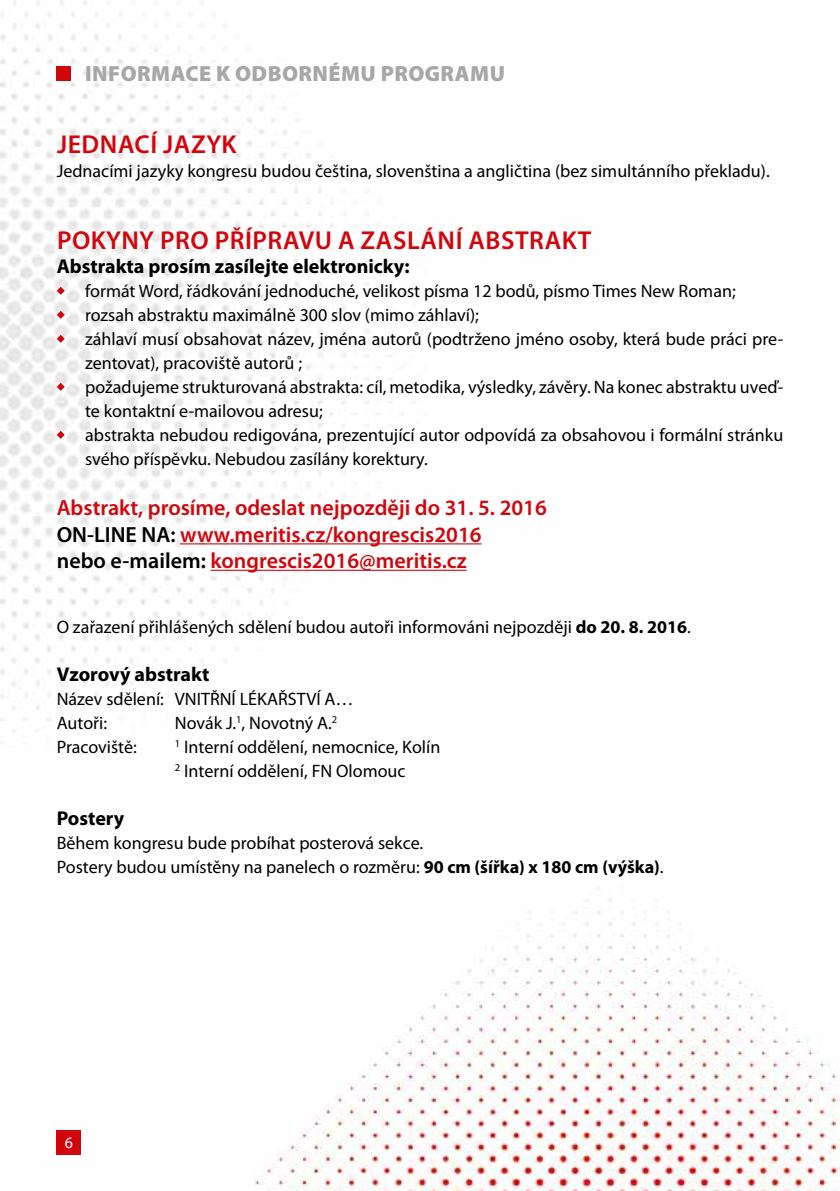
<style>
.page{position:relative;width:840px;height:1191px;background:#fff}
.page>*{position:absolute;margin:0;border:0;box-sizing:border-box;transform-origin:0 0}
.t1{font:600 26px "Myriad Pro";letter-spacing:.02em;color:#d1050c}
.t2{font:600 22px/26.4px "Myriad Pro";color:#d1050c}
.t3{font:900 22px "Myriad Pro";letter-spacing:.02em;color:#a7a7a8}
.t4{font:700 20px "Myriad Pro";color:#000}
.t5{font:18px/24px "Myriad Pro";color:#000}
.t6{font:16px "Myriad Pro";color:#fff}
.s1{color:#000}
.s2{font-weight:700}
</style>
<div class="page">
<img style="left:0;top:0;width:839px;height:1191px">
<hr style="left:180px;top:543px;width:301px;height:1px;background:#d1050c">
<hr style="left:210px;top:570px;width:256px;height:1px;background:#d1050c">
<div style="left:57px;top:66px;width:14px;height:15px;background:#d1050c"></div>
<svg style="left:57px;top:287px;width:8px;height:8px"></svg>
<svg style="left:57px;top:311px;width:8px;height:8px"></svg>
<svg style="left:57px;top:335px;width:8px;height:8px"></svg>
<svg style="left:57px;top:383px;width:8px;height:8px"></svg>
<svg style="left:57px;top:431px;width:8px;height:8px"></svg>
<div style="left:57px;top:1130px;width:24px;height:24px;background:#d1050c"></div>
<p class="t3" style="left:85px;top:59px;width:421px">INFORMACE K ODBORNÉMU PROGRAMU</p>
<h1 class="t1" style="left:57px;top:127px;width:181px">JEDNACÍ JAZYK</h1>
<p class="t5" style="left:57px;top:158px;width:714px">Jednacími jazyky kongresu budou čeština, slovenština a angličtina (bez simultánního překladu).</p>
<h1 class="t1" style="left:57px;top:223px;width:535px">POKYNY PRO PŘÍPRAVU A ZASLÁNÍ ABSTRAKT</h1>
<p class="t4" style="left:57px;top:253px;width:354px">Abstrakta prosím zasílejte elektronicky:</p>
<p class="t5" style="left:85px;top:278px;width:699px">formát Word, řádkování jednoduché, velikost písma 12 bodů, písmo Times New Roman; rozsah abstraktu maximálně 300 slov (mimo záhlaví);<br>záhlaví musí obsahovat název, jména autorů (podtrženo jméno osoby, která bude práci pre&shy;zentovat), pracoviště autorů ;<br>požadujeme strukturovaná abstrakta: cíl, metodika, výsledky, závěry. Na konec abstraktu uveď&shy;te kontaktní e-mailovou adresu;<br>abstrakta nebudou redigována, prezentující autor odpovídá za obsahovou i formální stránku svého příspěvku. Nebudou zasílány korektury.</p>
<p class="t2" style="left:57px;top:494px;width:491px">Abstrakt, prosíme, odeslat nejpozději do 31. 5. 2016<br><span class="s1">ON-LINE NA:</span> www.meritis.cz/kongrescis2016<br><span class="s1">nebo e-mailem:</span> kongrescis2016@meritis.cz</p>
<p class="t5" style="left:57px;top:614px;width:635px">O zařazení přihlášených sdělení budou autoři informováni nejpozději <span class="s2">do 20. 8. 2016</span>.</p>
<p class="t4" style="left:57px;top:661px;width:154px">Vzorový abstrakt</p>
<p class="t5" style="left:57px;top:686px;width:298px">Název sdělení: VNITŘNÍ LÉKAŘSTVÍ A…<br>Autoři:</p>
<p class="t5" style="left:175px;top:710px;width:164px">Novák J.<sup>1</sup>, Novotný A.<sup>2</sup></p>
<p class="t5" style="left:57px;top:734px;width:82px">Pracoviště:</p>
<p class="t5" style="left:175px;top:734px;width:267px"><sup>1</sup> Interní oddělení, nemocnice, Kolín<br><sup>2</sup> Interní oddělení, FN Olomouc</p>
<p class="t4" style="left:57px;top:805px;width:69px">Postery</p>
<p class="t5" style="left:57px;top:830px;width:608px">Během kongresu bude probíhat posterová sekce.<br>Postery budou umístěny na panelech o rozměru: <span class="s2">90 cm (šířka) x 180 cm (výška)</span>.</p>
<p class="t6" style="left:65px;top:1132px;width:10px">6</p>
</div>
